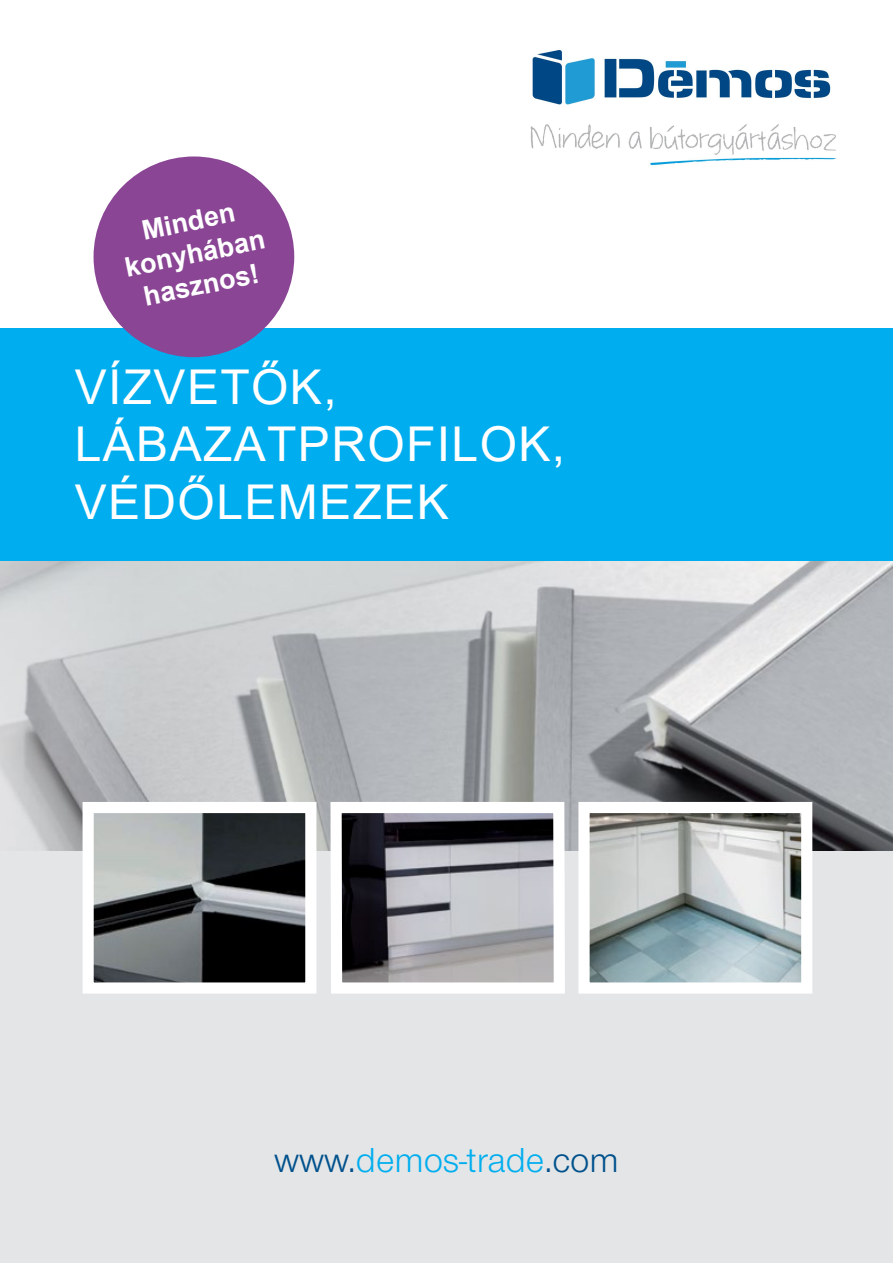
<style>
.page{position:relative;width:893px;height:1263px;background:#fff}
.page>*{position:absolute;margin:0;border:0;box-sizing:border-box;transform-origin:0 0}
.t1{font:48px/57.6px "Arial";letter-spacing:.03em;color:#fff}
.t2{font:36px "Nimbus Sans Novus TOT";color:#00aeef}
.t3{font:700 27px/32.4px "Arial";color:#fff;text-align:center}
.s1{color:#00518d}
</style>
<div class="page">
<div style="left:0;top:474px;width:893px;height:789px;background:#e4e5e6"></div>
<div style="left:0;top:328px;width:893px;height:237px;background:#00aeef"></div>
<img style="left:0;top:561px;width:893px;height:289px">
<img style="left:95px;top:814px;width:209px;height:168px">
<div style="left:83px;top:802px;width:233px;height:192px;border:11px solid #fff"></div>
<svg style="left:325px;top:796px;width:245px;height:198px;background:#9a9a9e"></svg>
<img style="left:590px;top:814px;width:210px;height:168px">
<div style="left:578px;top:802px;width:234px;height:192px;border:11px solid #fff"></div>
<div style="left:94px;top:156px;width:200px;height:201px;background:#8a4595;border-radius:50%"></div>
<img style="left:530px;top:50px;width:307px;height:116px">
<p class="t3" style="left:115px;top:221px;width:144px;rotate:-12deg">Minden konyhában hasznos!</p>
<p class="t1" style="left:75px;top:358px;width:492px">VÍZVETŐK,<br>LÁBAZATPROFILOK,<br>VÉDŐLEMEZEK</p>
<p class="t2" style="left:274px;top:1140px;width:346px"><span class="s1">www.</span>demos-trade<span class="s1">.com</span></p>
</div>
